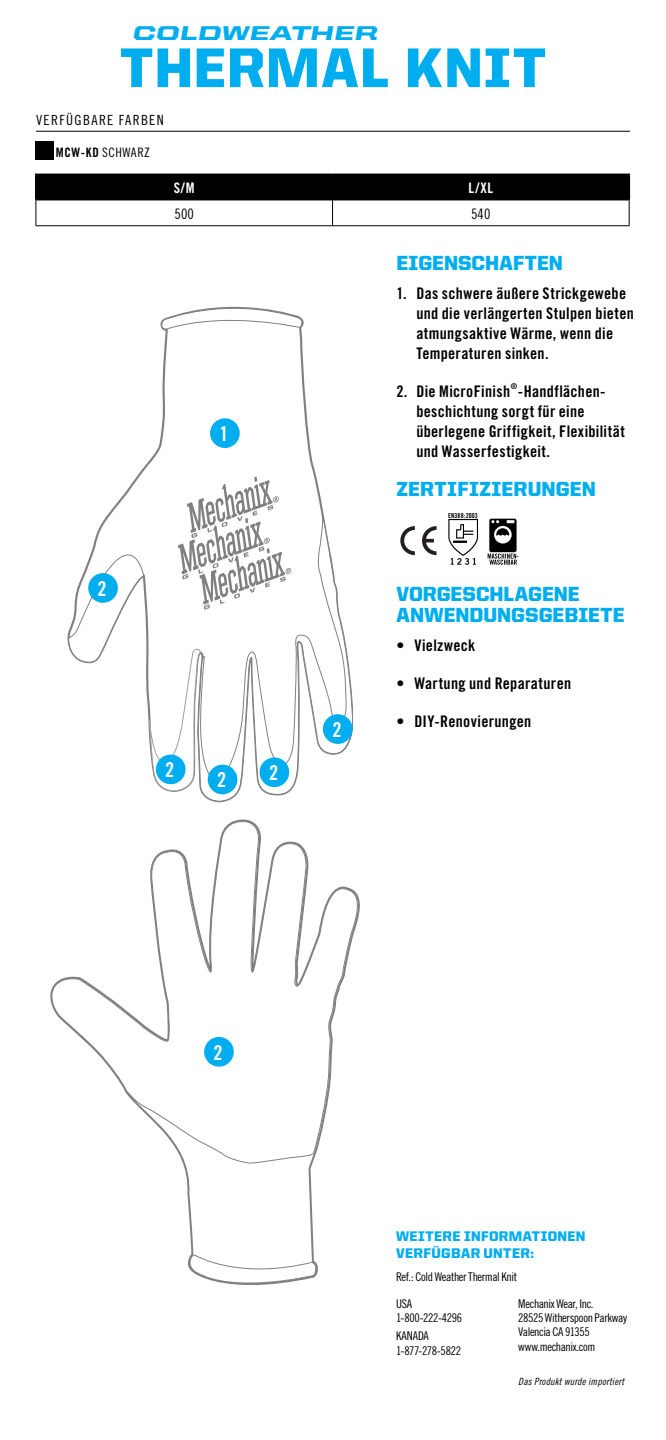
<style>
.page{position:relative;width:666px;height:1440px;background:#fff}
.page>*{position:absolute;margin:0;border:0;box-sizing:border-box;transform-origin:0 0}
.t1{font:900 56px "United Sans Reg";letter-spacing:.025em;color:#00aeef}
.t2{font:900 20.4px/20.6px "United Sans Reg";letter-spacing:.005em;color:#00aeef}
.t3{font:20.4px "Trade Gothic Bold Cond Twenty";color:#fff}
.t4{font:900 20px "United Italic Ext";letter-spacing:.01em;color:#00aeef}
.t5{font:16px/20px "Trade Gothic Bold Cond Twenty";letter-spacing:.02em;color:#000}
.t6{font:14.4px "Trade Gothic Bold Cond Twenty";color:#fff}
.t7{font:14.4px "Trade Gothic Cond Eighteen";color:#000}
.t8{font:900 14px/16.8px "United Sans Reg";letter-spacing:.03em;color:#00aeef}
.t9{font:14px "Trade Gothic Cond Eighteen";letter-spacing:.095em;color:#000}
.t10{font:13px "Trade Gothic Cond Eighteen";letter-spacing:.035em;color:#000}
.t11{font:12px/14.4px "Trade Gothic Cond Eighteen";letter-spacing:-.03em;color:#000}
.t12{font:10px "Trade Gothic Cond Eighteen Obl";letter-spacing:.015em;color:#000}
.t13{font:8px "Trade Gothic Bold Cond Twenty";color:#000}
.t14{font:7px "Trade Gothic Bold Cond Twenty";color:#000101;scale:.95 1}
.s1{font-family:"Trade Gothic Bold Cond Twenty"}
</style>
<div class="page">
<svg style="left:488px;top:519px;width:31px;height:46px"></svg>
<hr style="left:36px;top:131px;width:594px;height:1px;background:#000">
<svg style="left:67px;top:319px;width:257px;height:484px"></svg>
<svg style="left:198px;top:516px;width:155px;height:286px"></svg>
<svg style="left:161px;top:306px;width:141px;height:24px"></svg>
<svg style="left:68px;top:476px;width:223px;height:315px"></svg>
<svg style="left:50px;top:819px;width:310px;height:345px"></svg>
<svg style="left:188px;top:1254px;width:128px;height:31px"></svg>
<div style="left:210px;top:418px;width:30px;height:30px;background:#00aeef;border-radius:50%"></div>
<div style="left:88px;top:573px;width:30px;height:30px;background:#00aeef;border-radius:50%"></div>
<div style="left:156px;top:755px;width:30px;height:29px;background:#00aeef;border-radius:50%"></div>
<div style="left:208px;top:765px;width:29px;height:29px;background:#00aeef;border-radius:50%"></div>
<div style="left:260px;top:757px;width:29px;height:30px;background:#00aeef;border-radius:50%"></div>
<div style="left:323px;top:714px;width:30px;height:30px;background:#00aeef;border-radius:50%"></div>
<div style="left:204px;top:1037px;width:30px;height:30px;background:#00aeef;border-radius:50%"></div>
<hr style="left:35px;top:174px;width:298px;height:1px;background:#000">
<hr style="left:35px;top:175px;width:2px;height:25px;background:#000">
<svg style="left:36px;top:174px;width:594px;height:52px"></svg>
<hr style="left:36px;top:225px;width:297px;height:1px;background:#000">
<hr style="left:333px;top:225px;width:296px;height:1px;background:#000">
<div style="left:35px;top:141px;width:19px;height:19px;background:#000"></div>
<svg style="left:448px;top:519px;width:30px;height:46px"></svg>
<svg style="left:400px;top:526px;width:37px;height:29px"></svg>
<p class="t4" style="left:132px;top:21px;width:247px">COLDWEATHER</p>
<h1 class="t1" style="left:120px;top:37px;width:427px">THERMAL KNIT</h1>
<p class="t9" style="left:36px;top:112px;width:129px">VERFÜGBARE FARBEN</p>
<p class="t10" style="left:56px;top:144px;width:96px"><span class="s1">MCW-KD</span> SCHWARZ</p>
<p class="t6" style="left:174px;top:179px;width:23px">S/M</p>
<p class="t6" style="left:469px;top:179px;width:26px">L/XL</p>
<p class="t7" style="left:175px;top:205px;width:21px">500</p>
<p class="t7" style="left:471px;top:205px;width:21px">540</p>
<p class="t3" style="left:219px;top:421px;width:11px">1</p>
<p class="t2" style="left:396px;top:253px;width:168px">EIGENSCHAFTEN</p>
<p class="t5" style="left:416px;top:284px;width:219px;text-indent:-20px">1. Das schwere äußere Strickgewebe und die verlängerten Stulpen bieten atmungsaktive Wärme, wenn die<br>Temperaturen sinken.</p>
<p class="t5" style="left:396px;top:382px;width:115px">2. Die MicroFinish</p>
<p class="t13" style="left:511px;top:382px;width:8px">®</p>
<p class="t5" style="left:416px;top:382px;width:210px;text-indent:102px">-Handflächen&shy;beschichtung sorgt für eine überlegene Griffigkeit, Flexibilität und Wasserfestigkeit.</p>
<p class="t2" style="left:396px;top:478px;width:201px">ZERTIFIZIERUNGEN</p>
<p class="t14" style="left:448px;top:511px;width:32px">EN388:2003</p>
<p class="t3" style="left:98px;top:576px;width:11px">2</p>
<p class="t3" style="left:165px;top:758px;width:11px">2</p>
<p class="t3" style="left:217px;top:768px;width:11px">2</p>
<p class="t3" style="left:269px;top:760px;width:11px">2</p>
<p class="t3" style="left:332px;top:717px;width:11px">2</p>
<p class="t2" style="left:396px;top:584px;width:230px">VORGESCHLAGENE<br>ANWENDUNGSGEBIETE</p>
<p class="t5" style="left:396px;top:635px;width:80px">• Vielzweck</p>
<p class="t5" style="left:396px;top:673px;width:176px">• Wartung und Reparaturen</p>
<p class="t5" style="left:396px;top:711px;width:137px">• DIY-Renovierungen</p>
<p class="t3" style="left:214px;top:1040px;width:11px">2</p>
<p class="t8" style="left:396px;top:1228px;width:191px">WEITERE INFORMATIONEN<br>VERFÜGBAR UNTER:</p>
<p class="t11" style="left:396px;top:1264px;width:123px;line-height:26.2px">Ref.: Cold Weather Thermal Knit<br>USA</p>
<p class="t11" style="left:396px;top:1308px;width:68px;line-height:18.4px">1-800-222-4296<br>KANADA</p>
<p class="t11" style="left:396px;top:1343px;width:67px">1-877-278-5822</p>
<p class="t11" style="left:518px;top:1296px;width:110px">Mechanix Wear, Inc.<br>28525 Witherspoon Parkway<br>Valencia CA 91355 www.mechanix.com</p>
<p class="t12" style="left:518px;top:1376px;width:108px">Das Produkt wurde importiert</p>
</div>
